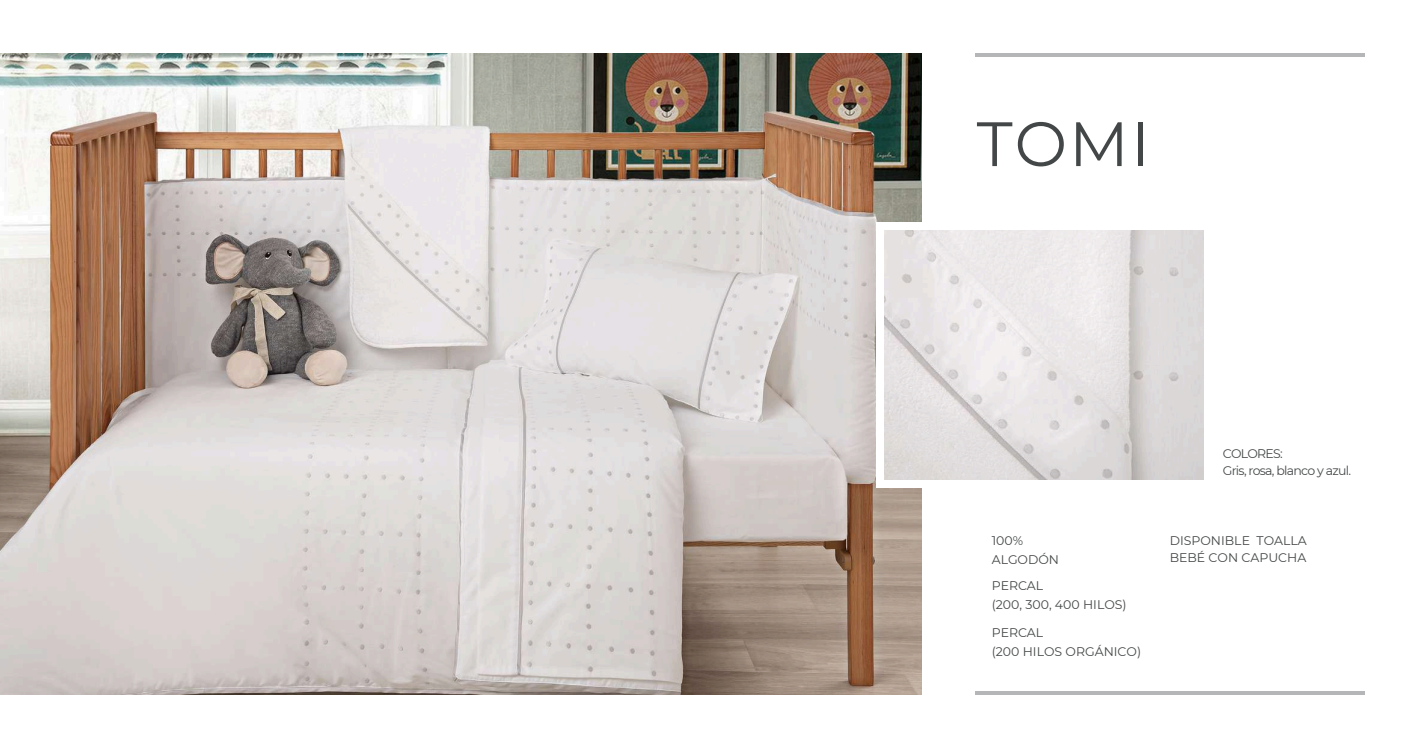
<style>
.page{position:relative;width:1418px;height:744px;background:#fff}
.page>*{position:absolute;margin:0;border:0;box-sizing:border-box;transform-origin:0 0}
.t1{font:62.5px "Montserrat";color:#444748}
.t2{font:12.5px/26.2px "Montserrat";color:#444748}
.t3{font:12.5px/16.9px "Montserrat";letter-spacing:-.06em;color:#444748}
</style>
<div class="page">
<hr style="left:974px;top:691px;width:390px;height:3px;background:#b4b6b7">
<hr style="left:974px;top:53px;width:390px;height:4px;background:#b4b6b7">
<img style="left:0;top:53px;width:922px;height:641px">
<div style="left:876px;top:222px;width:336px;height:265px;background:#fff"></div>
<img style="left:884px;top:231px;width:319px;height:248px">
<h1 class="t1" style="left:976px;top:105px;width:174px">TOMI</h1>
<p class="t2" style="left:991px;top:527px;width:33px">100%</p>
<p class="t2" style="left:991px;top:546px;width:69px">ALGODÓN<br>PERCAL</p>
<p class="t2" style="left:991px;top:619px;width:53px">PERCAL</p>
<p class="t2" style="left:991px;top:591px;width:136px">(200, 300, 400 HILOS)</p>
<p class="t2" style="left:991px;top:638px;width:151px">(200 HILOS ORGÁNICO)</p>
<p class="t3" style="left:1222px;top:445px;width:130px">COLORES:<br>Gris, rosa, blanco y azul.</p>
<p class="t2" style="left:1169px;top:532px;width:139px;line-height:16.9px">DISPONIBLE TOALLA<br>BEBÉ CON CAPUCHA</p>
</div>
